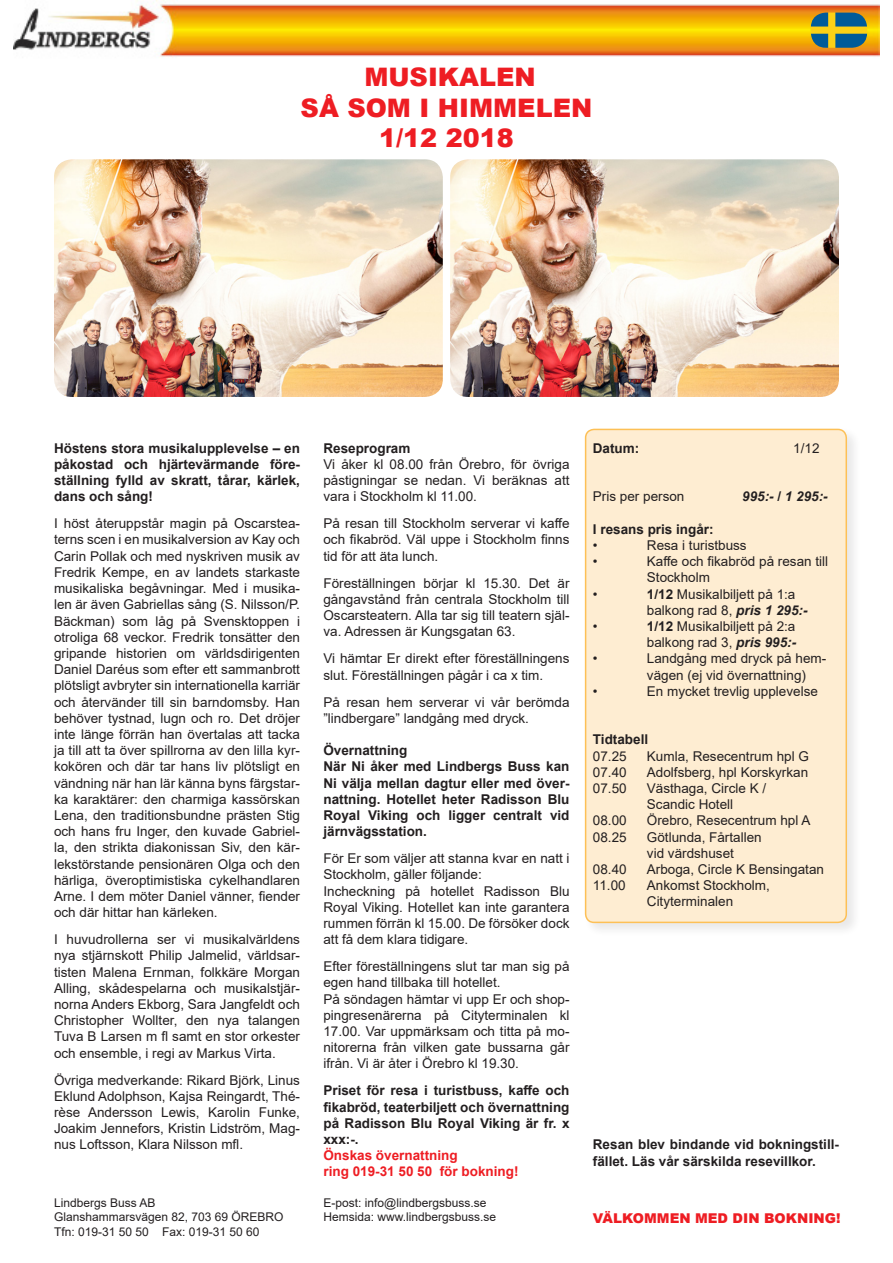
<style>
.page{position:relative;width:893px;height:1263px;background:#fff}
.page>*{position:absolute;margin:0;border:0;box-sizing:border-box;transform-origin:0 0}
.t1{font:900 25.5px "Arial";color:#ee1d23}
.t2{font:13.5px/16.2px "Arial";color:#231f20;text-align:justify}
.t3{font:700 13.5px/16.2px "Arial";color:#231f20;text-align:justify}
.t4{font:700 13.5px "Arial";color:#ee1d23}
.t5{font:900 13.5px "Arial";color:#ee1d23}
.t6{font:italic 700 13.5px "Arial";color:#231f20}
.t7{font:12px "Arial";color:#231f20}
.s1{font-style:normal}
.s2{font-weight:700}
.s3{font-weight:700;font-style:italic}
</style>
<div class="page">
<div style="left:583px;top:427px;width:278px;height:510px;background:#231f20;opacity:.1"></div>
<div style="left:586px;top:429px;width:260px;height:493px;background:#feedd2;border-radius:9px"></div>
<div style="left:585px;top:429px;width:262px;height:494px;border:2px solid #fdc056;border-radius:9px"></div>
<img style="left:14px;top:0;width:865px;height:57px">
<img style="left:811px;top:13px;width:56px;height:35px">
<img style="left:54px;top:159px;width:389px;height:238px">
<img style="left:450px;top:159px;width:389px;height:238px">
<p class="t1" style="left:364px;top:58px;width:173px">MUSIKALEN</p>
<p class="t1" style="left:301px;top:89px;width:293px">SÅ SOM I HIMMELEN</p>
<p class="t1" style="left:379px;top:120px;width:136px">1/12 2018</p>
<p class="t3" style="left:54px;top:440px;width:248px">Höstens stora musikalupplevelse – en påkostad och hjärtevärmande före&shy;ställning fylld av skratt, tårar, kärlek, dans och sång!</p>
<p class="t2" style="left:54px;top:515px;width:248px">I höst återuppstår magin på Oscarstea&shy;terns scen i en musikalversion av Kay och Carin Pollak och med nyskriven musik av Fredrik Kempe, en av landets starkaste musikaliska begåvningar. Med i musika&shy;len är även Gabriellas sång (S. Nilsson/P.<br>Bäckman) som låg på Svensktoppen i otroliga 68 veckor. Fredrik tonsätter den gripande historien om världsdirigenten Daniel Daréus som efter ett sammanbrott plötsligt avbryter sin internationella karriär och återvänder till sin barndomsby. Han behöver tystnad, lugn och ro. Det dröjer inte länge förrän han övertalas att tacka ja till att ta över spillrorna av den lilla kyr&shy;kokören och där tar hans liv plötsligt en vändning när han lär känna byns färgstar&shy;ka karaktärer: den charmiga kassörskan Lena, den traditionsbundne prästen Stig och hans fru Inger, den kuvade Gabriel&shy;la, den strikta diakonissan Siv, den kär&shy;lekstörstande pensionären Olga och den härliga, överoptimistiska cykelhandlaren Arne. I dem möter Daniel vänner, fiender och där hittar han kärleken.</p>
<p class="t2" style="left:54px;top:931px;width:248px">I huvudrollerna ser vi musikalvärldens nya stjärnskott Philip Jalmelid, världsar&shy;tisten Malena Ernman, folkkäre Morgan Alling, skådespelarna och musikalstjär&shy;norna Anders Ekborg, Sara Jangfeldt och Christopher Wollter, den nya talangen Tuva B Larsen m fl samt en stor orkester och ensemble, i regi av Markus Virta.</p>
<p class="t2" style="left:54px;top:1072px;width:248px">Övriga medverkande: Rikard Björk, Linus Eklund Adolphson, Kajsa Reingardt, Thé&shy;rèse Andersson Lewis, Karolin Funke, Joakim Jennefors, Kristin Lidström, Mag&shy;nus Loftsson, Klara Nilsson mfl.</p>
<p class="t7" style="left:54px;top:1194px;width:103px">Lindbergs Buss AB</p>
<p class="t7" style="left:54px;top:1209px;width:231px">Glanshammarsvägen 82, 703 69 ÖREBRO</p>
<p class="t7" style="left:54px;top:1223px;width:207px">Tfn: 019-31 50 50 Fax: 019-31 50 60</p>
<p class="t3" style="left:323px;top:440px;width:89px">Reseprogram</p>
<p class="t2" style="left:323px;top:456px;width:248px">Vi åker kl 08.00 från Örebro, för övriga påstigningar se nedan. Vi beräknas att vara i Stockholm kl 11.00.</p>
<p class="t2" style="left:323px;top:515px;width:248px">På resan till Stockholm serverar vi kaffe och fikabröd. Väl uppe i Stockholm finns tid för att äta lunch.</p>
<p class="t2" style="left:323px;top:575px;width:248px">Föreställningen börjar kl 15.30. Det är gångavstånd från centrala Stockholm till Oscarsteatern. Alla tar sig till teatern själ&shy;va. Adressen är Kungsgatan 63.</p>
<p class="t2" style="left:323px;top:650px;width:248px">Vi hämtar Er direkt efter föreställningens slut. Föreställningen pågår i ca x tim.</p>
<p class="t2" style="left:323px;top:694px;width:248px">På resan hem serverar vi vår berömda ”lindbergare” landgång med dryck.</p>
<p class="t3" style="left:323px;top:742px;width:86px">Övernattning</p>
<p class="t3" style="left:323px;top:759px;width:248px">När Ni åker med Lindbergs Buss kan Ni välja mellan dagtur eller med över&shy;nattning. Hotellet heter Radisson Blu Royal Viking och ligger centralt vid järnvägsstation.</p>
<p class="t2" style="left:323px;top:850px;width:248px">För Er som väljer att stanna kvar en natt i</p>
<p class="t2" style="left:323px;top:866px;width:160px">Stockholm, gäller följande:</p>
<p class="t2" style="left:323px;top:883px;width:248px">Incheckning på hotellet Radisson Blu Royal Viking. Hotellet kan inte garantera rummen förrän kl 15.00. De försöker dock att få dem klara tidigare.</p>
<p class="t2" style="left:323px;top:958px;width:248px">Efter föreställningens slut tar man sig på egen hand tillbaka till hotellet.</p>
<p class="t2" style="left:323px;top:991px;width:248px">På söndagen hämtar vi upp Er och shop&shy;pingresenärerna på Cityterminalen kl 17.00. Var uppmärksam och titta på mo&shy;nitorerna från vilken gate bussarna går ifrån. Vi är åter i Örebro kl 19.30.</p>
<p class="t3" style="left:323px;top:1083px;width:248px">Priset för resa i turistbuss, kaffe och fikabröd, teaterbiljett och övernattning på Radisson Blu Royal Viking är fr. x xxx:-.</p>
<p class="t4" style="left:323px;top:1146px;width:136px">Önskas övernattning</p>
<p class="t4" style="left:323px;top:1162px;width:197px">ring 019-31 50 50 för bokning!</p>
<p class="t3" style="left:593px;top:440px;width:48px">Datum:</p>
<p class="t2" style="left:793px;top:440px;width:28px">1/12</p>
<p class="t2" style="left:593px;top:488px;width:93px">Pris per person</p>
<p class="t6" style="left:742px;top:487px;width:87px">995:- <span class="s1">/</span> 1 295:-</p>
<p class="t3" style="left:593px;top:521px;width:122px">I resans pris ingår:</p>
<p class="t2" style="left:593px;top:537px;width:6px">•</p>
<p class="t2" style="left:647px;top:537px;width:101px">Resa i turistbuss</p>
<p class="t2" style="left:593px;top:553px;width:6px">•</p>
<p class="t2" style="left:647px;top:553px;width:183px">Kaffe och fikabröd på resan till<br>Stockholm</p>
<p class="t2" style="left:593px;top:586px;width:6px">•</p>
<p class="t2" style="left:647px;top:586px;width:150px"><span class="s2">1/12</span> Musikalbiljett på 1:a</p>
<p class="t2" style="left:647px;top:602px;width:162px">balkong rad 8, <span class="s3">pris 1 295:-</span></p>
<p class="t2" style="left:593px;top:618px;width:6px">•</p>
<p class="t2" style="left:647px;top:618px;width:150px"><span class="s2">1/12</span> Musikalbiljett på 2:a</p>
<p class="t2" style="left:647px;top:634px;width:151px">balkong rad 3, <span class="s3">pris 995:-</span></p>
<p class="t2" style="left:593px;top:650px;width:6px">•</p>
<p class="t2" style="left:647px;top:650px;width:181px">Landgång med dryck på hem-</p>
<p class="t2" style="left:647px;top:667px;width:161px">vägen (ej vid övernattning)</p>
<p class="t2" style="left:593px;top:683px;width:6px">•</p>
<p class="t2" style="left:647px;top:683px;width:173px">En mycket trevlig upplevelse</p>
<p class="t3" style="left:593px;top:732px;width:57px">Tidtabell</p>
<p class="t2" style="left:593px;top:748px;width:35px">07.25</p>
<p class="t2" style="left:647px;top:748px;width:164px">Kumla, Resecentrum hpl G</p>
<p class="t2" style="left:593px;top:764px;width:35px">07.40</p>
<p class="t2" style="left:647px;top:764px;width:163px">Adolfsberg, hpl Korskyrkan</p>
<p class="t2" style="left:593px;top:780px;width:35px">07.50</p>
<p class="t2" style="left:647px;top:780px;width:121px">Västhaga, Circle K /</p>
<p class="t2" style="left:647px;top:796px;width:88px">Scandic Hotell</p>
<p class="t2" style="left:593px;top:812px;width:35px">08.00</p>
<p class="t2" style="left:647px;top:812px;width:165px">Örebro, Resecentrum hpl A</p>
<p class="t2" style="left:593px;top:829px;width:35px">08.25</p>
<p class="t2" style="left:647px;top:829px;width:116px">Götlunda, Fårtallen</p>
<p class="t2" style="left:647px;top:845px;width:89px">vid värdshuset</p>
<p class="t2" style="left:593px;top:861px;width:35px">08.40</p>
<p class="t2" style="left:647px;top:861px;width:179px">Arboga, Circle K Bensingatan</p>
<p class="t2" style="left:593px;top:877px;width:34px">11.00</p>
<p class="t2" style="left:647px;top:877px;width:125px">Ankomst Stockholm,</p>
<p class="t2" style="left:647px;top:893px;width:88px">Cityterminalen</p>
<p class="t3" style="left:593px;top:1137px;width:248px">Resan blev bindande vid bokningstill&shy;fället. Läs vår särskilda resevillkor.</p>
<p class="t7" style="left:323px;top:1194px;width:164px">E-post: info@lindbergsbuss.se</p>
<p class="t7" style="left:323px;top:1209px;width:174px">Hemsida: www.lindbergsbuss.se</p>
<p class="t5" style="left:593px;top:1208px;width:249px">VÄLKOMMEN MED DIN BOKNING!</p>
</div>
